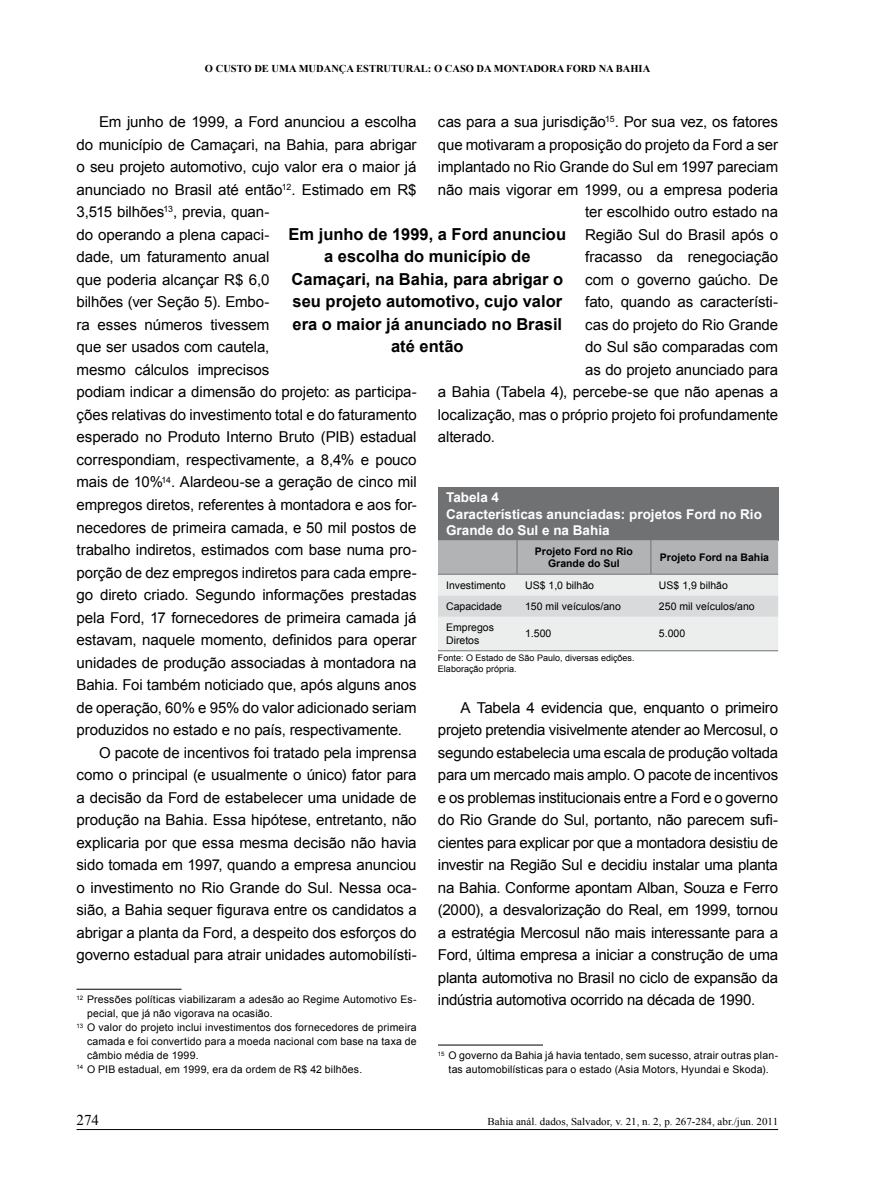
<style>
.page{position:relative;width:893px;height:1191px;background:#fff}
.page>*{position:absolute;margin:0;border:0;box-sizing:border-box;transform-origin:0 0}
.t1{font:700 16.5px/22.5px "Arial";color:#000;text-align:center}
.t2{font:15px/22.5px "Arial";letter-spacing:-.01em;color:#000;text-align:justify}
.t3{font:15px "Times New Roman";color:#000}
.t4{font:700 13.5px/16.2px "Arial";color:#fff}
.t5{font:10.5px/12.6px "Arial";letter-spacing:.015em;color:#000}
.t6{font:10.5px "Times New Roman";color:#000;scale:1.05 1}
.t7{font:700 10.5px "Times New Roman";color:#000}
.t8{font:700 10.5px/12.6px "Arial";color:#000;text-align:center}
.t9{font:9px/10.5px "Arial";color:#000}
</style>
<div class="page">
<hr style="left:77px;top:1129px;width:701px;height:1px;background:#000">
<hr style="left:77px;top:989px;width:105px;height:1px;background:#000">
<div style="left:438px;top:487px;width:340px;height:53px;background:#707172"></div>
<svg style="left:438px;top:540px;width:340px;height:110px;background:#d5d6d7"></svg>
<hr style="left:517px;top:540px;width:1px;height:34px;background:#707172">
<hr style="left:650px;top:540px;width:1px;height:34px;background:#707172">
<hr style="left:438px;top:574px;width:79px;height:1px;background:#707172">
<hr style="left:517px;top:574px;width:134px;height:1px;background:#707172">
<hr style="left:651px;top:574px;width:127px;height:1px;background:#707172">
<hr style="left:438px;top:650px;width:79px;height:1px;background:#707172">
<hr style="left:517px;top:650px;width:134px;height:1px;background:#707172">
<hr style="left:651px;top:650px;width:127px;height:1px;background:#707172">
<hr style="left:438px;top:1044px;width:105px;height:1px;background:#000">
<p class="t7" style="left:205px;top:61px;width:447px">O CUSTO DE UMA MUDANÇA ESTRUTURAL: O CASO DA MONTADORA FORD NA BAHIA</p>
<p class="t2" style="left:438px;top:111px;width:342px">cas para a sua jurisdição<sup>15</sup>. Por sua vez, os fatores</p>
<p class="t2" style="left:438px;top:133px;width:342px">que motivaram a proposição do projeto da Ford a ser</p>
<p class="t2" style="left:438px;top:156px;width:342px">implantado no Rio Grande do Sul em 1997 pareciam</p>
<p class="t2" style="left:438px;top:178px;width:342px">não mais vigorar em 1999, ou a empresa poderia</p>
<p class="t2" style="left:585px;top:201px;width:194px">ter escolhido outro estado na</p>
<p class="t2" style="left:585px;top:223px;width:194px">Região Sul do Brasil após o</p>
<p class="t2" style="left:585px;top:246px;width:194px">fracasso da renegociação</p>
<p class="t2" style="left:585px;top:268px;width:194px">com o governo gaúcho. De</p>
<p class="t2" style="left:585px;top:291px;width:194px">fato, quando as característi-</p>
<p class="t2" style="left:585px;top:313px;width:194px">cas do projeto do Rio Grande</p>
<p class="t2" style="left:585px;top:336px;width:194px">do Sul são comparadas com</p>
<p class="t2" style="left:585px;top:358px;width:194px">as do projeto anunciado para</p>
<p class="t2" style="left:438px;top:381px;width:342px">a Bahia (Tabela 4), percebe-se que não apenas a</p>
<p class="t2" style="left:438px;top:403px;width:342px">localização, mas o próprio projeto foi profundamente</p>
<p class="t2" style="left:438px;top:426px;width:59px">alterado.</p>
<p class="t2" style="left:99px;top:111px;width:319px">Em junho de 1999, a Ford anunciou a escolha</p>
<p class="t2" style="left:77px;top:133px;width:342px">do município de Camaçari, na Bahia, para abrigar</p>
<p class="t2" style="left:77px;top:156px;width:342px">o seu projeto automotivo, cujo valor era o maior já</p>
<p class="t2" style="left:77px;top:178px;width:342px">anunciado no Brasil até então<sup>12</sup>. Estimado em R$</p>
<p class="t2" style="left:77px;top:201px;width:194px">3,515 bilhões<sup>13</sup>, previa, quan-</p>
<p class="t2" style="left:77px;top:223px;width:194px">do operando a plena capaci-</p>
<p class="t2" style="left:77px;top:246px;width:194px">dade, um faturamento anual</p>
<p class="t2" style="left:77px;top:268px;width:194px">que poderia alcançar R$ 6,0</p>
<p class="t2" style="left:77px;top:291px;width:194px">bilhões (ver Seção 5). Embo-</p>
<p class="t2" style="left:77px;top:313px;width:194px">ra esses números tivessem</p>
<p class="t2" style="left:77px;top:336px;width:194px">que ser usados com cautela,</p>
<p class="t2" style="left:77px;top:358px;width:194px">mesmo cálculos imprecisos</p>
<p class="t2" style="left:77px;top:381px;width:342px">podiam indicar a dimensão do projeto: as participa-</p>
<p class="t2" style="left:77px;top:403px;width:342px">ções relativas do investimento total e do faturamento</p>
<p class="t2" style="left:77px;top:426px;width:342px">esperado no Produto Interno Bruto (PIB) estadual</p>
<p class="t2" style="left:77px;top:448px;width:342px">correspondiam, respectivamente, a 8,4% e pouco</p>
<p class="t2" style="left:77px;top:471px;width:342px">mais de 10%<sup>14</sup>. Alardeou-se a geração de cinco mil</p>
<p class="t2" style="left:77px;top:493px;width:342px">empregos diretos, referentes à montadora e aos for-</p>
<p class="t2" style="left:77px;top:516px;width:342px">necedores de primeira camada, e 50 mil postos de</p>
<p class="t2" style="left:77px;top:538px;width:342px">trabalho indiretos, estimados com base numa pro-</p>
<p class="t2" style="left:77px;top:561px;width:342px">porção de dez empregos indiretos para cada empre-</p>
<p class="t2" style="left:77px;top:583px;width:342px">go direto criado. Segundo informações prestadas</p>
<p class="t2" style="left:77px;top:606px;width:342px">pela Ford, 17 fornecedores de primeira camada já</p>
<p class="t2" style="left:77px;top:628px;width:342px">estavam, naquele momento, definidos para operar</p>
<p class="t2" style="left:77px;top:651px;width:342px">unidades de produção associadas à montadora na</p>
<p class="t2" style="left:77px;top:673px;width:342px">Bahia. Foi também noticiado que, após alguns anos</p>
<p class="t2" style="left:77px;top:696px;width:342px">de operação, 60% e 95% do valor adicionado seriam</p>
<p class="t2" style="left:77px;top:718px;width:327px">produzidos no estado e no país, respectivamente.</p>
<p class="t2" style="left:99px;top:741px;width:319px">O pacote de incentivos foi tratado pela imprensa</p>
<p class="t2" style="left:77px;top:763px;width:342px">como o principal (e usualmente o único) fator para</p>
<p class="t2" style="left:77px;top:786px;width:342px">a decisão da Ford de estabelecer uma unidade de</p>
<p class="t2" style="left:77px;top:808px;width:342px">produção na Bahia. Essa hipótese, entretanto, não</p>
<p class="t2" style="left:77px;top:831px;width:342px">explicaria por que essa mesma decisão não havia</p>
<p class="t2" style="left:77px;top:853px;width:342px">sido tomada em 1997, quando a empresa anunciou</p>
<p class="t2" style="left:77px;top:876px;width:342px">o investimento no Rio Grande do Sul. Nessa oca-</p>
<p class="t2" style="left:77px;top:898px;width:342px">sião, a Bahia sequer figurava entre os candidatos a</p>
<p class="t2" style="left:77px;top:921px;width:342px">abrigar a planta da Ford, a despeito dos esforços do</p>
<p class="t2" style="left:77px;top:943px;width:342px">governo estadual para atrair unidades automobilísti-</p>
<p class="t5" style="left:77px;top:993px;width:342px"><sup>12</sup> Pressões políticas viabilizaram a adesão ao Regime Automotivo Es-</p>
<p class="t5" style="left:87px;top:1007px;width:187px">pecial, que já não vigorava na ocasião.</p>
<p class="t5" style="left:77px;top:1021px;width:342px"><sup>13</sup> O valor do projeto inclui investimentos dos fornecedores de primeira</p>
<p class="t5" style="left:87px;top:1035px;width:331px">camada e foi convertido para a moeda nacional com base na taxa de</p>
<p class="t5" style="left:87px;top:1049px;width:113px">câmbio média de 1999.</p>
<p class="t5" style="left:77px;top:1063px;width:287px"><sup>14</sup> O PIB estadual, em 1999, era da ordem de R$ 42 bilhões.</p>
<p class="t1" style="left:289px;top:223px;width:279px">Em junho de 1999, a Ford anunciou a escolha do município de<br>Camaçari, na Bahia, para abrigar o seu projeto automotivo, cujo valor era o maior já anunciado no Brasil até então</p>
<p class="t4" style="left:446px;top:490px;width:317px">Tabela 4<br>Características anunciadas: projetos Ford no Rio<br>Grande do Sul e na Bahia</p>
<p class="t8" style="left:535px;top:545px;width:100px">Projeto Ford no Rio<br>Grande do Sul</p>
<p class="t8" style="left:660px;top:551px;width:111px">Projeto Ford na Bahia</p>
<p class="t5" style="left:446px;top:579px;width:61px">Investimento</p>
<p class="t5" style="left:525px;top:579px;width:70px">US$ 1,0 bilhão</p>
<p class="t5" style="left:659px;top:579px;width:70px">US$ 1,9 bilhão</p>
<p class="t5" style="left:446px;top:600px;width:58px">Capacidade</p>
<p class="t5" style="left:525px;top:600px;width:97px">150 mil veículos/ano</p>
<p class="t5" style="left:659px;top:600px;width:97px">250 mil veículos/ano</p>
<p class="t5" style="left:446px;top:621px;width:49px">Empregos<br>Diretos</p>
<p class="t5" style="left:525px;top:627px;width:28px">1.500</p>
<p class="t5" style="left:659px;top:627px;width:28px">5.000</p>
<p class="t9" style="left:438px;top:653px;width:198px">Fonte: O Estado de São Paulo, diversas edições.<br>Elaboração própria.</p>
<p class="t2" style="left:438px;top:696px;width:342px;text-indent:22px">A Tabela 4 evidencia que, enquanto o primeiro projeto pretendia visivelmente atender ao Mercosul, o segundo estabelecia uma escala de produção voltada para um mercado mais amplo. O pacote de incentivos e os problemas institucionais entre a Ford e o governo do Rio Grande do Sul, portanto, não parecem sufi&shy;cientes para explicar por que a montadora desistiu de investir na Região Sul e decidiu instalar uma planta na Bahia. Conforme apontam Alban, Souza e Ferro (2000), a desvalorização do Real, em 1999, tornou a estratégia Mercosul não mais interessante para a Ford, última empresa a iniciar a construção de uma planta automotiva no Brasil no ciclo de expansão da indústria automotiva ocorrido na década de 1990.</p>
<p class="t5" style="left:438px;top:1048px;width:342px;line-height:14px;text-align:center"><sup>15</sup> O governo da Bahia já havia tentado, sem sucesso, atrair outras plan&shy;tas automobilísticas para o estado (Asia Motors, Hyundai e Skoda).</p>
<p class="t3" style="left:77px;top:1109px;width:24px">274</p>
<p class="t6" style="left:488px;top:1114px;width:278px">Bahia anál. dados, Salvador, v. 21, n. 2, p. 267-284, abr./jun. 2011</p>
</div>
